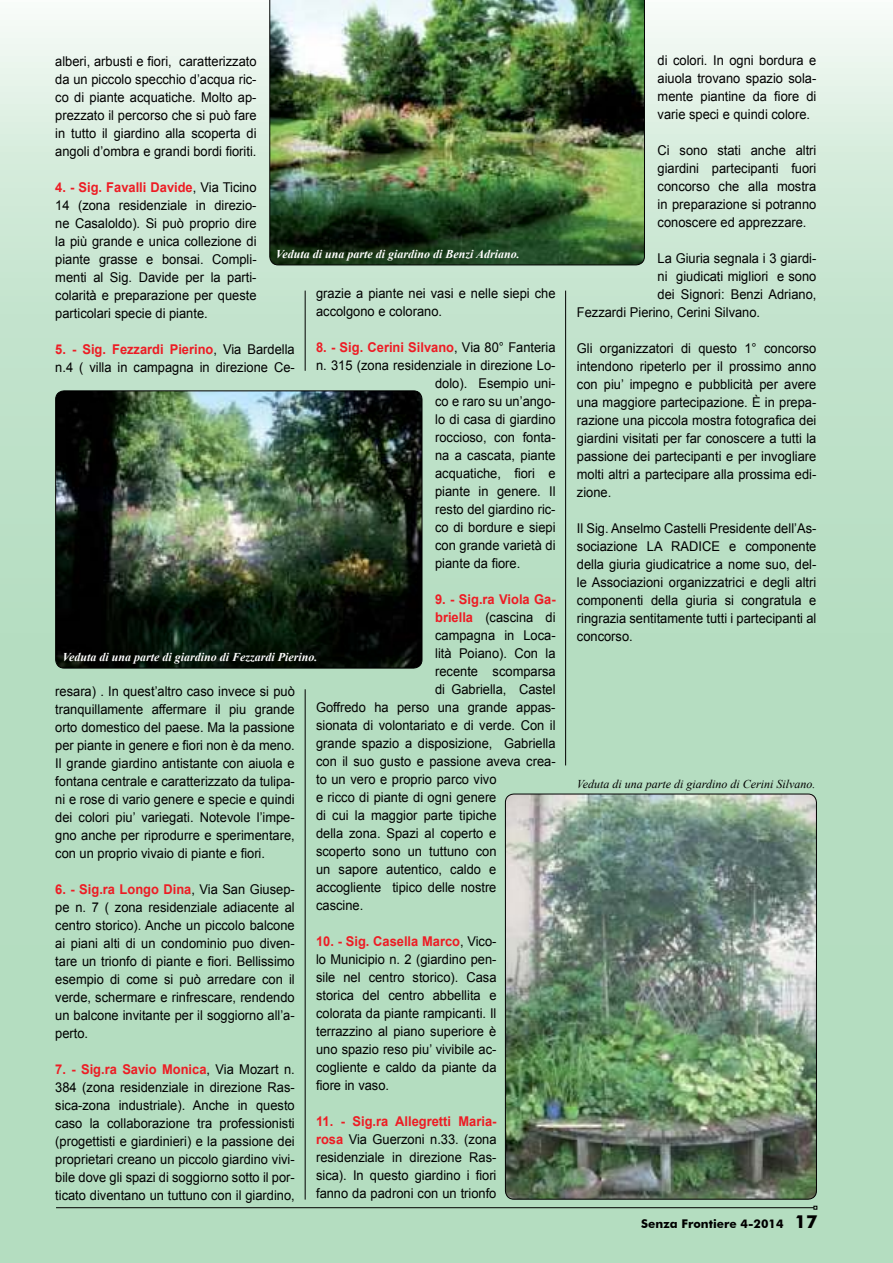
<style>
.page{position:relative;width:893px;height:1263px;background:#fff}
.page>*{position:absolute;margin:0;border:0;box-sizing:border-box;transform-origin:0 0}
.t1{font:13.5px/18px "Arial";color:#000;text-align:justify;scale:.95 1}
.t2{font:700 13.5px "Arial";color:#ed1c24;scale:.95 1}
.t3{font:italic 700 12px "Times New Roman";color:#fff}
.t4{font:italic 12px "Times New Roman";color:#000}
.t5{font:700 12px "Futura BT";color:#000}
.s1{font-weight:700;color:#ed1c24}
.s2{font-weight:400;color:#000}
.s3{font-size:18px}
</style>
<div class="page">
<img style="left:0;top:20px;width:892px;height:1243px">
<img style="left:269px;top:0;width:376px;height:265px">
<img style="left:56px;top:391px;width:366px;height:277px">
<div style="left:55px;top:390px;width:367px;height:278px;border:1px solid #000;border-radius:9px"></div>
<img style="left:505px;top:794px;width:311px;height:405px">
<div style="left:505px;top:794px;width:312px;height:405px;border:1px solid #000;border-radius:9px"></div>
<hr style="left:56px;top:1207px;width:758px;height:1px;background:#000">
<svg style="left:813px;top:1206px;width:4px;height:3px"></svg>
<hr style="left:305px;top:291px;width:1px;height:80px;background:#000">
<hr style="left:565px;top:291px;width:1px;height:474px;background:#000">
<hr style="left:305px;top:689px;width:1px;height:510px;background:#000">
<p class="t1" style="left:55px;top:52px;width:213px">alberi, arbusti e fiori, caratterizzato da un piccolo specchio d’acqua ric&shy;co di piante acquatiche. Molto ap&shy;prezzato il percorso che si può fare in tutto il giardino alla scoperta di angoli d’ombra e grandi bordi fioriti.</p>
<p class="t1" style="left:55px;top:179px;width:213px"><span class="s1">4. - Sig. Favalli Davide</span>, Via Ticino 14 (zona residenziale in direzio&shy;ne Casaloldo). Si può proprio dire la più grande e unica collezione di piante grasse e bonsai. Compli&shy;menti al Sig. Davide per la parti&shy;colarità e preparazione per queste particolari specie di piante.</p>
<p class="t1" style="left:55px;top:341px;width:254px"><span class="s1">5. - Sig. Fezzardi Pierino</span>, Via Bardella n.4 ( villa in campagna in direzione Ce-</p>
<p class="t3" style="left:276px;top:250px;width:245px">Veduta di una parte di giardino di Benzi Adriano.</p>
<p class="t1" style="left:316px;top:286px;width:254px">grazie a piante nei vasi e nelle siepi che accolgono e colorano.</p>
<p class="t2" style="left:316px;top:343px;width:254px">8. - Sig. Cerini Silvano<span class="s2">, Via 80° Fanteria</span></p>
<p class="t1" style="left:316px;top:358px;width:254px">n. 315 (zona residenziale in direzione Lo-</p>
<p class="t1" style="left:435px;top:376px;width:128px">dolo). Esempio uni-</p>
<p class="t1" style="left:435px;top:394px;width:128px">co e raro su un’ango-</p>
<p class="t1" style="left:435px;top:412px;width:128px">lo di casa di giardino</p>
<p class="t1" style="left:435px;top:430px;width:128px">roccioso, con fonta-</p>
<p class="t1" style="left:435px;top:448px;width:128px">na a cascata, piante</p>
<p class="t1" style="left:435px;top:465px;width:128px">acquatiche, fiori e</p>
<p class="t1" style="left:435px;top:484px;width:128px">piante in genere. Il</p>
<p class="t1" style="left:435px;top:502px;width:128px">resto del giardino ric-</p>
<p class="t1" style="left:435px;top:520px;width:128px">co di bordure e siepi</p>
<p class="t1" style="left:435px;top:538px;width:128px">con grande varietà di</p>
<p class="t1" style="left:435px;top:555px;width:91px">piante da fiore.</p>
<p class="t2" style="left:435px;top:594px;width:128px">9. - Sig.ra Viola Ga-</p>
<p class="t1" style="left:435px;top:610px;width:128px"><span class="s1">briella</span> (cascina di</p>
<p class="t1" style="left:435px;top:628px;width:128px">campagna in Loca-</p>
<p class="t1" style="left:435px;top:646px;width:128px">lità Poiano). Con la</p>
<p class="t1" style="left:435px;top:664px;width:128px">recente scomparsa</p>
<p class="t1" style="left:435px;top:682px;width:128px">di Gabriella, Castel</p>
<p class="t1" style="left:316px;top:700px;width:254px">Goffredo ha perso una grande appas-</p>
<p class="t1" style="left:316px;top:718px;width:254px">sionata di volontariato e di verde. Con il</p>
<p class="t1" style="left:316px;top:736px;width:254px">grande spazio a disposizione, Gabriella</p>
<p class="t1" style="left:316px;top:754px;width:254px">con il suo gusto e passione aveva crea-</p>
<p class="t1" style="left:316px;top:772px;width:191px">to un vero e proprio parco vivo</p>
<p class="t1" style="left:316px;top:790px;width:191px">e ricco di piante di ogni genere</p>
<p class="t1" style="left:316px;top:808px;width:191px">di cui la maggior parte tipiche</p>
<p class="t1" style="left:316px;top:826px;width:191px">della zona. Spazi al coperto e</p>
<p class="t1" style="left:316px;top:844px;width:191px">scoperto sono un tuttuno con</p>
<p class="t1" style="left:316px;top:862px;width:191px">un sapore autentico, caldo e</p>
<p class="t1" style="left:316px;top:880px;width:191px">accogliente tipico delle nostre</p>
<p class="t1" style="left:316px;top:898px;width:51px">cascine.</p>
<p class="t1" style="left:316px;top:934px;width:191px"><span class="s1">10. - Sig. Casella Marco</span>, Vico&shy;lo Municipio n. 2 (giardino pen&shy;sile nel centro storico). Casa storica del centro abbellita e colorata da piante rampicanti. Il terrazzino al piano superiore è uno spazio reso piu’ vivibile ac&shy;cogliente e caldo da piante da fiore in vaso.</p>
<p class="t1" style="left:316px;top:1114px;width:191px"><span class="s1">11. - Sig.ra Allegretti Maria&shy;rosa</span> Via Guerzoni n.33. (zona residenziale in direzione Ras&shy;sica). In questo giardino i fiori fanno da padroni con un trionfo</p>
<p class="t3" style="left:62px;top:653px;width:257px">Veduta di una parte di giardino di Fezzardi Pierino.</p>
<p class="t1" style="left:55px;top:683px;width:254px">resara) . In quest’altro caso invece si può tranquillamente affermare il piu grande orto domestico del paese. Ma la passione per piante in genere e fiori non è da meno.<br>Il grande giardino antistante con aiuola e fontana centrale e caratterizzato da tulipa&shy;ni e rose di vario genere e specie e quindi dei colori piu’ variegati. Notevole l’impe&shy;gno anche per riprodurre e sperimentare, con un proprio vivaio di piante e fiori.</p>
<p class="t1" style="left:55px;top:881px;width:254px"><span class="s1">6. - Sig.ra Longo Dina</span>, Via San Giusep&shy;pe n. 7 ( zona residenziale adiacente al centro storico). Anche un piccolo balcone ai piani alti di un condominio puo diven&shy;tare un trionfo di piante e fiori. Bellissimo esempio di come si può arredare con il verde, schermare e rinfrescare, rendendo un balcone invitante per il soggiorno all’a&shy;perto.</p>
<p class="t1" style="left:55px;top:1061px;width:254px"><span class="s1">7. - Sig.ra Savio Monica</span>, Via Mozart n.<br>384 (zona residenziale in direzione Ras&shy;sica-zona industriale). Anche in questo caso la collaborazione tra professionisti (progettisti e giardinieri) e la passione dei proprietari creano un piccolo giardino vivi&shy;bile dove gli spazi di soggiorno sotto il por&shy;ticato diventano un tuttuno con il giardino,</p>
<p class="t1" style="left:658px;top:53px;width:169px">di colori. In ogni bordura e aiuola trovano spazio sola&shy;mente piantine da fiore di varie speci e quindi colore.</p>
<p class="t1" style="left:658px;top:143px;width:169px">Ci sono stati anche altri giardini partecipanti fuori concorso che alla mostra in preparazione si potranno conoscere ed apprezzare.</p>
<p class="t1" style="left:658px;top:251px;width:169px">La Giuria segnala i 3 giardi-</p>
<p class="t1" style="left:658px;top:269px;width:169px">ni giudicati migliori e sono</p>
<p class="t1" style="left:658px;top:287px;width:169px">dei Signori: Benzi Adriano,</p>
<p class="t1" style="left:577px;top:305px;width:194px">Fezzardi Pierino, Cerini Silvano.</p>
<p class="t1" style="left:577px;top:341px;width:254px">Gli organizzatori di questo 1° concorso intendono ripeterlo per il prossimo anno con piu’ impegno e pubblicità per avere una maggiore partecipazione. È in prepa&shy;razione una piccola mostra fotografica dei giardini visitati per far conoscere a tutti la passione dei partecipanti e per invogliare molti altri a partecipare alla prossima edi&shy;zione.</p>
<p class="t1" style="left:577px;top:521px;width:254px">Il Sig. Anselmo Castelli Presidente dell’As&shy;sociazione LA RADICE e componente della giuria giudicatrice a nome suo, del&shy;le Associazioni organizzatrici e degli altri componenti della giuria si congratula e ringrazia sentitamente tutti i partecipanti al concorso.</p>
<p class="t4" style="left:577px;top:775px;width:240px">Veduta di una parte di giardino di Cerini Silvano.</p>
<p class="t5" style="left:641px;top:1218px;width:178px">Senza Frontiere 4-2014 <span class="s3">17</span></p>
<p class="t5" style="left:740px;top:1218px;width:9px">3</p>
</div>
